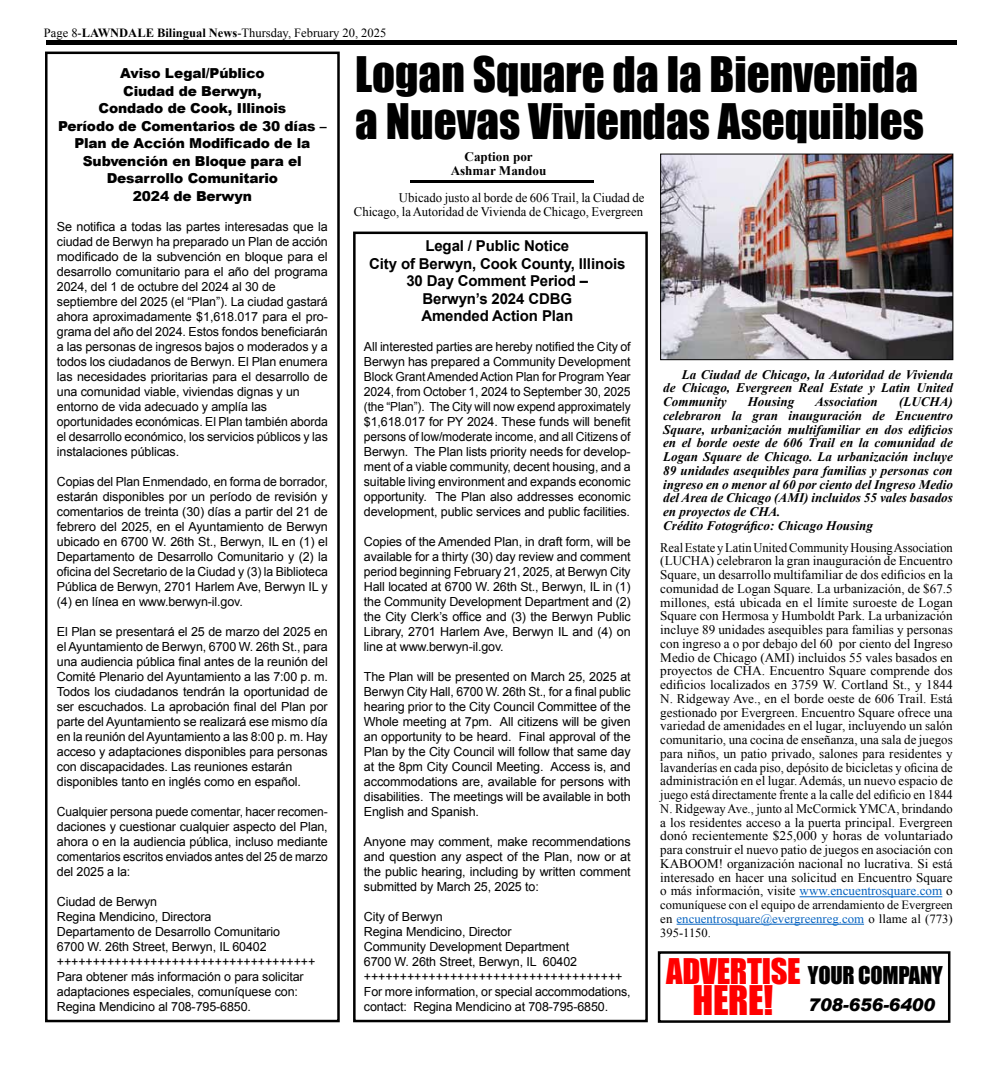
<style>
.page{position:relative;width:998px;height:1065px;background:#fff}
.page>*{position:absolute;margin:0;border:0;box-sizing:border-box;transform-origin:0 0}
.t1{font:45px/47.5px "Impact";color:#000}
.t2{font:22.5px "Impact";letter-spacing:-.01em;color:#000}
.t3{font:italic 900 17.5px "Arial";letter-spacing:-.01em;color:#000}
.t4{font:700 15px/17.5px "Arial";letter-spacing:-.01em;color:#000;text-align:center}
.t5{font:900 13.75px/17.5px "Arial";letter-spacing:-.01em;color:#000;text-align:center}
.t6{font:13.12px/13.8px "Times New Roman";color:#000;text-align:justify;scale:.95 1}
.t7{font:italic 700 13.12px/13.8px "Times New Roman";color:#000;text-align:justify}
.t8{font:13.12px/13.8px "Times New Roman";color:#000;text-align:right}
.t9{font:700 13.12px/13.8px "Times New Roman";color:#000;text-align:center}
.t10{font:12.5px/15px "Arial";letter-spacing:-.01em;color:#000;text-align:justify}
.t11{font:12.5px/13.8px "Times New Roman";color:#000;text-align:justify}
.s1{font-weight:700}
.s2{color:#0563c1}
.s3{font-size:32.5px;color:#f00}
.s4{font-family:"Impact";font-weight:400;font-style:normal;font-size:37.5px;color:#f00}
</style>
<div class="page">
<hr style="left:46px;top:41px;width:911px;height:4px;background:#000">
<div style="left:353px;top:232px;width:295px;height:790px;border:2px solid #000"></div>
<div style="left:45px;top:52px;width:295px;height:970px;border:2px solid #000"></div>
<hr style="left:799px;top:896px;width:143px;height:1px;background:#0563c1">
<hr style="left:676px;top:924px;width:188px;height:1px;background:#0563c1">
<hr style="left:409px;top:181px;width:184px;height:2px;background:#000">
<div style="left:658px;top:951px;width:292px;height:72px;border:2px solid #000"></div>
<img style="left:662px;top:156px;width:289px;height:202px">
<div style="left:660px;top:154px;width:293px;height:206px;border:1px solid #000"></div>
<p class="t11" style="left:44px;top:26px;width:344px">Page 8-<span class="s1">LAWNDALE Bilingual News</span>-Thursday, February 20, 2025</p>
<p class="t5" style="left:58px;top:64px;width:270px">Aviso Legal/Público<br>Ciudad de Berwyn,<br>Condado de Cook, Illinois<br>Período de Comentarios de 30 días –<br>Plan de Acción Modificado de la<br>Subvención en Bloque para el<br>Desarrollo Comunitario<br>2024 de Berwyn</p>
<p class="t10" style="left:57px;top:219px;width:272px;text-align:left">Se notifica a todas las partes interesadas que la ciudad de Berwyn ha preparado un Plan de acción modificado de la subvención en bloque para el desarrollo comunitario para el año del programa 2024, del 1 de octubre del 2024 al 30 de septiembre del 2025 (el “Plan”). La ciudad gastará ahora aproximadamente $1,618.017 para el pro&shy;grama del año del 2024. Estos fondos beneficiarán a las personas de ingresos bajos o moderados y a todos los ciudadanos de Berwyn. El Plan enumera las necesidades prioritarias para el desarrollo de una comunidad viable, viviendas dignas y un entorno de vida adecuado y amplía las oportunidades económicas. El Plan también aborda el desarrollo económico, los servicios públicos y las instalaciones públicas.</p>
<p class="t10" style="left:57px;top:474px;width:272px">Copias del Plan Enmendado, en forma de borrador, estarán disponibles por un período de revisión y comentarios de treinta (30) días a partir del 21 de febrero del 2025, en el Ayuntamiento de Berwyn ubicado en 6700 W. 26th St., Berwyn, IL en (1) el Departamento de Desarrollo Comunitario y (2) la oficina del Secretario de la Ciudad y (3) la Biblioteca Pública de Berwyn, 2701 Harlem Ave, Berwyn IL y (4) en línea en www.berwyn-il.gov.</p>
<p class="t10" style="left:57px;top:624px;width:272px;text-align:left">El Plan se presentará el 25 de marzo del 2025 en el Ayuntamiento de Berwyn, 6700 W. 26th St., para una audiencia pública final antes de la reunión del Comité Plenario del Ayuntamiento a las 7:00 p. m.<br>Todos los ciudadanos tendrán la oportunidad de ser escuchados. La aprobación final del Plan por parte del Ayuntamiento se realizará ese mismo día en la reunión del Ayuntamiento a las 8:00 p. m. Hay acceso y adaptaciones disponibles para personas con discapacidades. Las reuniones estarán disponibles tanto en inglés como en español.</p>
<p class="t10" style="left:57px;top:804px;width:272px">Cualquier persona puede comentar, hacer recomen&shy;daciones y cuestionar cualquier aspecto del Plan, ahora o en la audiencia pública, incluso mediante comentarios escritos enviados antes del 25 de marzo del 2025 a la:</p>
<p class="t10" style="left:57px;top:894px;width:260px;text-align:left">Ciudad de Berwyn<br>Regina Mendicino, Directora<br>Departamento de Desarrollo Comunitario<br>6700 W. 26th Street, Berwyn, IL 60402 ++++++++++++++++++++++++++++++++++++ Para obtener más información o para solicitar adaptaciones especiales, comuníquese con:<br>Regina Mendicino al 708-795-6850.</p>
<h1 class="t1" style="left:355px;top:49px;width:570px">Logan Square da la Bienvenida a Nuevas Viviendas Asequibles</h1>
<p class="t9" style="left:450px;top:150px;width:97px">Caption por<br>Ashmar Mandou</p>
<p class="t8" style="left:354px;top:191px;width:292px">Ubicado justo al borde de 606 Trail, la Ciudad de<br>Chicago, la Autoridad de Vivienda de Chicago, Evergreen</p>
<p class="t4" style="left:369px;top:238px;width:258px">Legal / Public Notice<br>City of Berwyn, Cook County, Illinois<br>30 Day Comment Period –<br>Berwyn’s 2024 CDBG<br>Amended Action Plan</p>
<p class="t10" style="left:364px;top:340px;width:268px">All interested parties are hereby notified the City of Berwyn has prepared a Community Development Block Grant Amended Action Plan for Program Year 2024, from October 1, 2024 to September 30, 2025 (the “Plan”). The City will now expend approximately $1,618.017 for PY 2024. These funds will benefit persons of low/moderate income, and all Citizens of Berwyn. The Plan lists priority needs for develop&shy;ment of a viable community, decent housing, and a suitable living environment and expands economic opportunity. The Plan also addresses economic development, public services and public facilities.</p>
<p class="t10" style="left:364px;top:535px;width:268px">Copies of the Amended Plan, in draft form, will be available for a thirty (30) day review and comment period beginning February 21, 2025, at Berwyn City Hall located at 6700 W. 26th St., Berwyn, IL in (1) the Community Development Department and (2) the City Clerk’s office and (3) the Berwyn Public Library, 2701 Harlem Ave, Berwyn IL and (4) on line at www.berwyn-il.gov.</p>
<p class="t10" style="left:364px;top:670px;width:268px">The Plan will be presented on March 25, 2025 at Berwyn City Hall, 6700 W. 26th St., for a final public hearing prior to the City Council Committee of the Whole meeting at 7pm. All citizens will be given an opportunity to be heard. Final approval of the Plan by the City Council will follow that same day at the 8pm City Council Meeting. Access is, and accommodations are, available for persons with disabilities. The meetings will be available in both English and Spanish.</p>
<p class="t10" style="left:364px;top:835px;width:268px">Anyone may comment, make recommendations and question any aspect of the Plan, now or at the public hearing, including by written comment submitted by March 25, 2025 to:</p>
<p class="t10" style="left:364px;top:910px;width:268px;text-align:left">City of Berwyn<br>Regina Mendicino, Director<br>Community Development Department<br>6700 W. 26th Street, Berwyn, IL 60402 ++++++++++++++++++++++++++++++++++++ For more information, or special accommodations, contact: Regina Mendicino at 708-795-6850.</p>
<p class="t7" style="left:663px;top:367px;width:291px;text-indent:19px">La Ciudad de Chicago, la Autoridad de Vivienda de Chicago, Evergreen Real Estate y Latin United Community</p>
<p class="t7" style="left:663px;top:394px;width:291px;text-align:left;text-indent:236px">(LUCHA) celebraron la gran inauguración de Encuentro Square, urbanización multifamiliar en dos edificios en el borde oeste de 606 Trail en la comunidad de Logan Square de Chicago. La urbanización incluye 89 unidades asequibles para familias y personas con ingreso en o menor al 60 por ciento del Ingreso Medio del Area de Chicago (AMI) incluidos 55 vales basados en proyectos de CHA.<br>Crédito Fotográfico: Chicago Housing</p>
<p class="t7" style="left:747px;top:394px;width:48px">Housing</p>
<p class="t7" style="left:815px;top:394px;width:64px">Association</p>
<p class="t6" style="left:660px;top:540px;width:309px">Real Estate y Latin United Community Housing Association (LUCHA) celebraron la gran inauguración de Encuentro Square, un desarrollo multifamiliar de dos edificios en la comunidad de Logan Square. La urbanización, de $67.5 millones, está ubicada en el límite suroeste de Logan Square con Hermosa y Humboldt Park. La urbanización incluye 89 unidades asequibles para familias y personas con ingreso a o por debajo del 60 por ciento del Ingreso Medio de Chicago (AMI) incluidos 55 vales basados en proyectos de CHA. Encuentro Square comprende dos edificios localizados en 3759 W. Cortland St., y 1844<br>N. Ridgeway Ave., en el borde oeste de 606 Trail. Está gestionado por Evergreen. Encuentro Square ofrece una variedad de amenidades en el lugar, incluyendo un salón comunitario, una cocina de enseñanza, una sala de juegos para niños, un patio privado, salones para residentes y lavanderías en cada piso, depósito de bicicletas y oficina de administración en el lugar. Además, un nuevo espacio de juego está directamente frente a la calle del edificio en 1844<br>N. Ridgeway Ave., junto al McCormick YMCA, brindando a los residentes acceso a la puerta principal. Evergreen donó recientemente $25,000 y horas de voluntariado para construir el nuevo patio de juegos en asociación con KABOOM! organización nacional no lucrativa. Si está interesado en hacer una solicitud en Encuentro Square o más información, visite <span class="s2">www.encuentrosquare.com</span> o</p>
<p class="t11" style="left:660px;top:898px;width:294px">comuníquese con el equipo de arrendamiento de Evergreen en <span class="s2">encuentrosquare@evergreenreg.com</span> o llame al (773)<br>395-1150.</p>
<h2 class="t2" style="left:666px;top:957px;width:278px"><span class="s3">ADVERTISE</span> YOUR COMPANY</h2>
<h3 class="t3" style="left:692px;top:994px;width:244px"><span class="s4">HERE!</span> 708-656-6400</h3>
</div>
